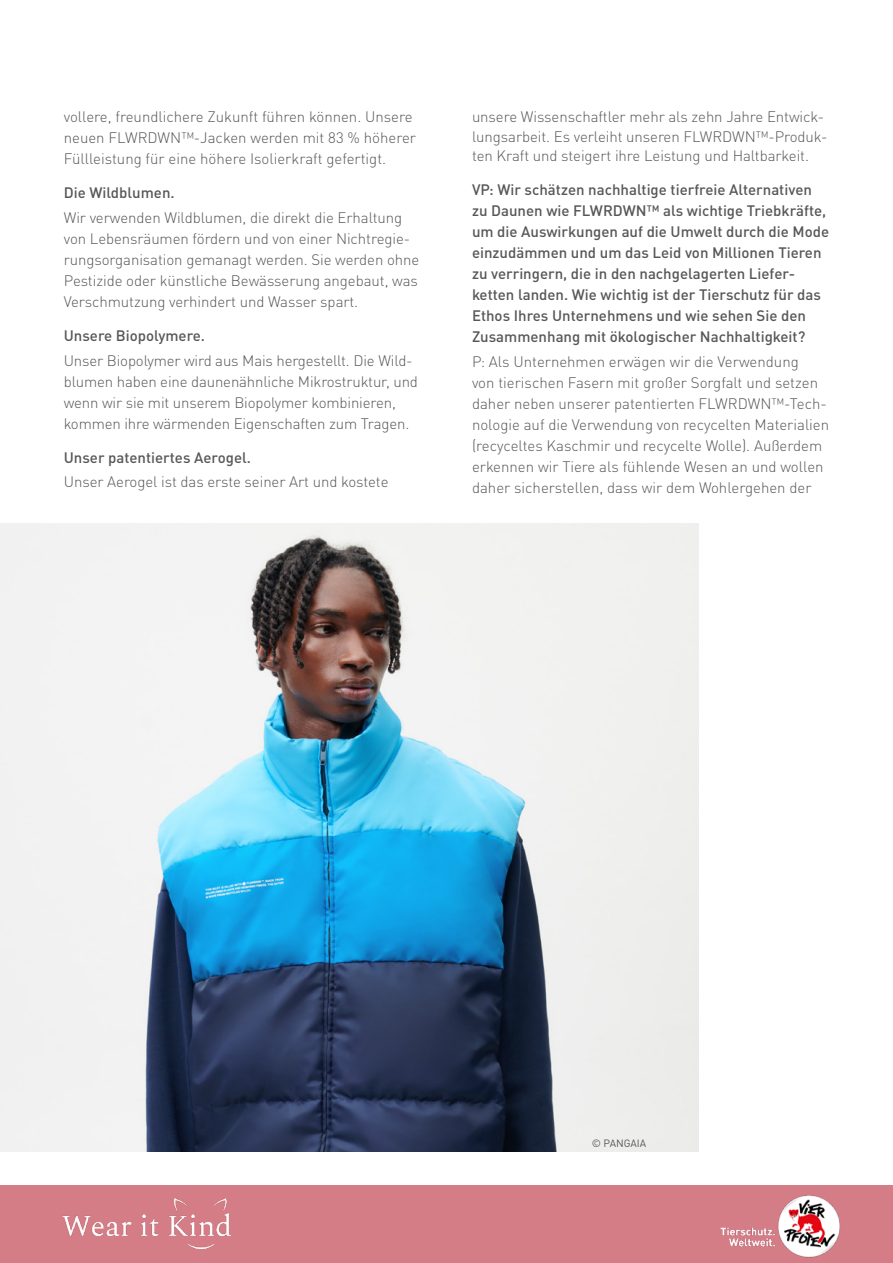
<style>
.page{position:relative;width:893px;height:1263px;background:#fff}
.page>*{position:absolute;margin:0;border:0;box-sizing:border-box;transform-origin:0 0}
.copy{font:300 15px/21px "DIN Pro";letter-spacing:-.005em;color:#575756}
.copy_medium{font:500 15px/21px "DIN Pro";color:#575756}
.copyrights{font:10.5px "DIN Pro";color:#575756}
</style>
<div class="page">
<div style="left:0;top:1185px;width:893px;height:78px;background:#d57d87"></div>
<img style="left:62px;top:1198px;width:168px;height:50px">
<img style="left:720px;top:1195px;width:120px;height:62px">
<img style="left:0;top:524px;width:698px;height:627px">
<p class="copy" style="left:64px;top:105px;width:354px">vollere, freundlichere Zukunft führen können. Unsere neuen FLWRDWN™-Jacken werden mit 83 % höherer<br>Füllleistung für eine höhere Isolierkraft gefertigt.</p>
<p class="copy_medium" style="left:64px;top:181px;width:112px">Die Wildblumen.</p>
<p class="copy" style="left:64px;top:206px;width:357px">Wir verwenden Wildblumen, die direkt die Erhaltung von Lebensräumen fördern und von einer Nichtregie&shy;rungsorganisation gemanagt werden. Sie werden ohne Pestizide oder künstliche Bewässerung angebaut, was Verschmutzung verhindert und Wasser spart.</p>
<p class="copy_medium" style="left:64px;top:324px;width:143px">Unsere Biopolymere.</p>
<p class="copy" style="left:64px;top:349px;width:356px">Unser Biopolymer wird aus Mais hergestellt. Die Wild&shy;blumen haben eine daunenähnliche Mikrostruktur, und wenn wir sie mit unserem Biopolymer kombinieren, kommen ihre wärmenden Eigenschaften zum Tragen.</p>
<p class="copy_medium" style="left:64px;top:446px;width:189px">Unser patentiertes Aerogel.</p>
<p class="copy" style="left:64px;top:470px;width:326px">Unser Aerogel ist das erste seiner Art und kostete</p>
<p class="copy" style="left:472px;top:106px;width:357px;line-height:19.5px">unsere Wissenschaftler mehr als zehn Jahre Entwick&shy;lungsarbeit. Es verleiht unseren FLWRDWN™-Produk&shy;ten Kraft und steigert ihre Leistung und Haltbarkeit.</p>
<p class="copy_medium" style="left:472px;top:178px;width:359px">VP: Wir schätzen nachhaltige tierfreie Alternativen zu Daunen wie FLWRDWN™ als wichtige Triebkräfte, um die Auswirkungen auf die Umwelt durch die Mode einzudämmen und um das Leid von Millionen Tieren zu verringern, die in den nachgelagerten Liefer&shy;ketten landen. Wie wichtig ist der Tierschutz für das Ethos Ihres Unternehmens und wie sehen Sie den Zusammenhang mit ökologischer Nachhaltigkeit?</p>
<p class="copy" style="left:472px;top:350px;width:359px">P: Als Unternehmen erwägen wir die Verwendung<br>von tierischen Fasern mit großer Sorgfalt und setzen daher neben unserer patentierten FLWRDWN™-Tech&shy;nologie auf die Verwendung von recycelten Materialien (recyceltes Kaschmir und recycelte Wolle). Außerdem erkennen wir Tiere als fühlende Wesen an und wollen daher sicherstellen, dass wir dem Wohlergehen der</p>
<p class="copyrights" style="left:592px;top:1135px;width:56px">© PANGAIA</p>
</div>
